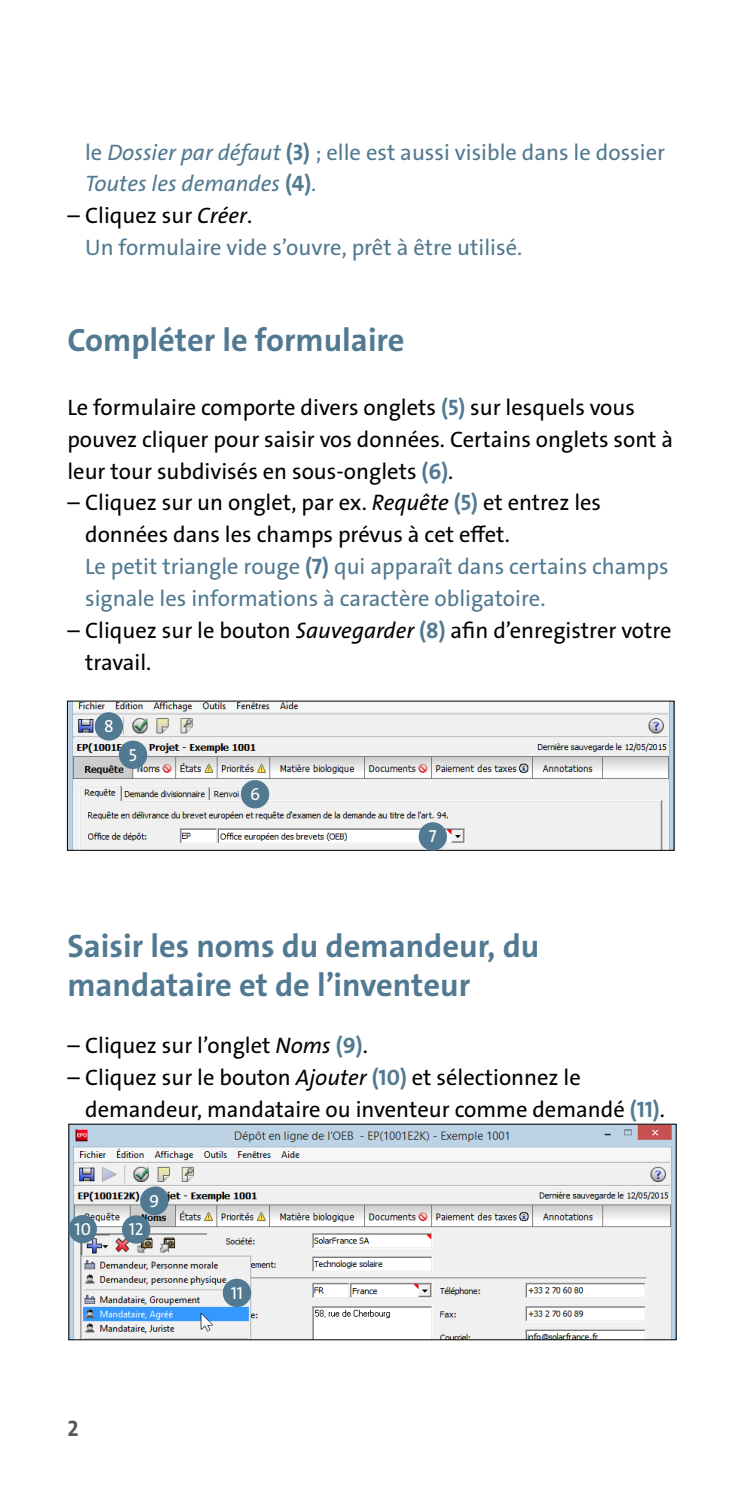
<style>
.page{position:relative;width:745px;height:1489px;background:#fff}
.page>*{position:absolute;margin:0;border:0;box-sizing:border-box;transform-origin:0 0}
.t1{font:32.5px/39px "The Sans LP7 Bld";color:#517991}
.t2{font:22.5px/32px "The Sans LP5 Plain";color:#000}
.t3{font:22.5px/32px "The Sans LP5 Plain";color:#517991}
.t4{font:22.5px "The Sans LP5 Plain IT";color:#517991}
.t5{font:22.5px "The Sans LP7 Bld";color:#525a5f}
.t6{font:17.5px "The Sans LP5 Plain";color:#fff}
.s1{font-family:"The Sans LP5 Plain IT"}
.s2{font-family:"The Sans LP7 Bld"}
.s3{font-family:"The Sans LP5 Plain"}
.s4{color:#000}
.s5{font-family:"The Sans LP5 Plain IT";color:#000}
.s6{font-family:"The Sans LP7 Bld";color:#517991}
</style>
<div class="page">
<img style="left:69px;top:702px;width:603px;height:146px">
<img style="left:70px;top:1125px;width:604px;height:212px">
<div style="left:119px;top:740px;width:28px;height:29px;background:#517991;border-radius:50%"></div>
<div style="left:241px;top:780px;width:28px;height:28px;background:#517991;border-radius:50%"></div>
<div style="left:418px;top:822px;width:28px;height:28px;background:#517991;border-radius:50%"></div>
<div style="left:95px;top:712px;width:28px;height:28px;background:#517991;border-radius:50%"></div>
<div style="left:140px;top:1186px;width:28px;height:29px;background:#517991;border-radius:50%"></div>
<div style="left:68px;top:1214px;width:29px;height:29px;background:#517991;border-radius:50%"></div>
<div style="left:223px;top:1278px;width:28px;height:28px;background:#517991;border-radius:50%"></div>
<div style="left:122px;top:1215px;width:28px;height:28px;background:#517991;border-radius:50%"></div>
<p class="t3" style="left:85px;top:136px;width:581px">le <span class="s1">Dossier par défaut</span> <span class="s2">(3)</span> ; elle est aussi visible dans le dossier</p>
<p class="t4" style="left:85px;top:169px;width:233px">Toutes les demandes <span class="s2">(4)</span><span class="s3">.</span></p>
<p class="t3" style="left:85px;top:200px;width:438px;text-indent:-18px"><span class="s4">– Cliquez sur</span> <span class="s5">Créer</span><span class="s4">.<br></span>Un formulaire vide s’ouvre, prêt à être utilisé.</p>
<h1 class="t1" style="left:67px;top:321px;width:338px">Compléter le formulaire</h1>
<p class="t2" style="left:67px;top:391px;width:606px">Le formulaire comporte divers onglets <span class="s6">(5)</span> sur lesquels vous pouvez cliquer pour saisir vos données. Certains onglets sont à leur tour subdivisés en sous-onglets <span class="s6">(6)</span>.</p>
<p class="t3" style="left:85px;top:487px;width:584px;text-indent:-18px"><span class="s4">– Cliquez sur un onglet, par ex.</span> <span class="s5">Requête</span> <span class="s2">(5)</span> <span class="s4">et entrez les données dans les champs prévus à cet effet.<br></span>Le petit triangle rouge <span class="s2">(7)</span> qui apparaît dans certains champs signale les informations à caractère obligatoire.</p>
<p class="t2" style="left:85px;top:614px;width:587px;text-indent:-18px">– Cliquez sur le bouton <span class="s1">Sauvegarder</span> <span class="s6">(8)</span> afin d’enregistrer votre travail.</p>
<p class="t6" style="left:104px;top:715px;width:11px">8</p>
<p class="t6" style="left:129px;top:743px;width:10px">5</p>
<p class="t6" style="left:250px;top:783px;width:12px">6</p>
<p class="t6" style="left:428px;top:825px;width:9px">7</p>
<h1 class="t1" style="left:67px;top:926px;width:473px">Saisir les noms du demandeur, du mandataire et de l’inventeur</h1>
<p class="t2" style="left:67px;top:1029px;width:302px">– Cliquez sur l’onglet <span class="s1">Noms</span> <span class="s6">(9)</span>.</p>
<p class="t2" style="left:85px;top:1061px;width:581px;text-indent:-18px">– Cliquez sur le bouton <span class="s1">Ajouter</span> <span class="s6">(10)</span> et sélectionnez le demandeur, mandataire ou inventeur comme demandé <span class="s6">(11)</span>.</p>
<p class="t6" style="left:74px;top:1217px;width:18px">10</p>
<p class="t6" style="left:149px;top:1189px;width:12px">9</p>
<p class="t6" style="left:129px;top:1218px;width:16px">12</p>
<p class="t5" style="left:67px;top:1413px;width:13px">2</p>
<p class="t6" style="left:231px;top:1281px;width:14px">11</p>
</div>
